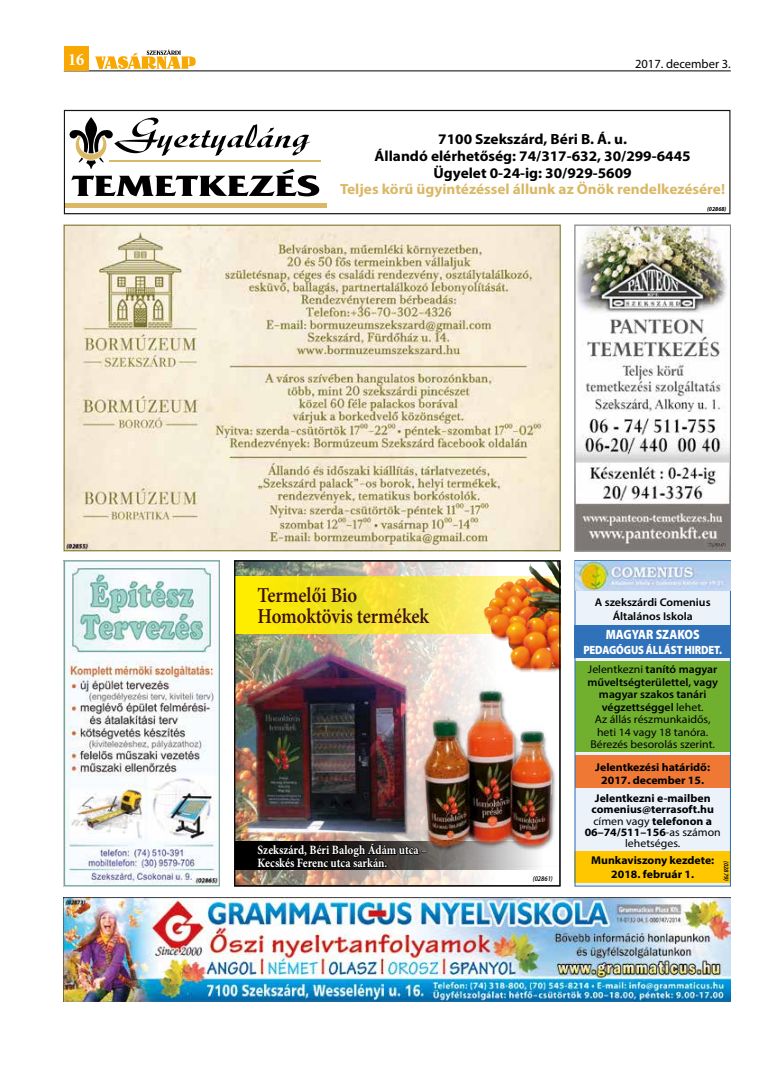
<style>
.page{position:relative;width:784px;height:1074px;background:#fff}
.page>*{position:absolute;margin:0;border:0;box-sizing:border-box;transform-origin:0 0}
.t1{font:600 21.25px/21.2px "Minion Pro";letter-spacing:-.005em;color:#3c1010;scale:.88 1}
.t2{font:700 condensed 17.5px "Minion Pro";color:#fff}
.t3{font:700 14.75px/16.6px "Myriad Pro";color:#000;text-align:center;scale:1.04 1}
.t4{font:700 14.75px "Myriad Pro";color:#dab866;scale:1.04 1}
.t5{font:900 13.5px "Myriad Pro";color:#fff;scale:.87 1}
.t6{font:700 12.75px/12.8px "Minion Pro";color:#fff;scale:.88 1}
.t7{font:12.5px "Myriad Pro";color:#000}
.t8{font:900 12px "Myriad Pro";letter-spacing:-.01em;color:#fff;scale:.87 1}
.t9{font:700 11.25px/11.2px "Myriad Pro";color:#000;text-align:center;scale:1.05 1}
.t10{font:11.25px/12.5px "Myriad Pro";color:#000;text-align:center;scale:1.05 1}
.t11{font:600 11.25px/13.8px "Myriad Pro";color:#000;text-align:center;scale:1.05 1}
.t12{font:italic 600 7.12px "Myriad Pro";color:#000;scale:.88 1}
.t13{font:italic 600 6.5px "Myriad Pro";color:#000;scale:.95 1}
.t14{font:italic 700 6.12px "Myriad Pro";color:#000;scale:.94 1}
.s1{font-weight:600}
.s2{font-weight:400}
</style>
<div class="page">
<hr style="left:64px;top:71px;width:666px;height:1px;background:#000">
<div style="left:64px;top:46px;width:25px;height:25px;background:#f8a800"></div>
<svg style="left:95px;top:50px;width:100px;height:19px"></svg>
<hr style="left:109px;top:160px;width:212px;height:2px;background:#dab866">
<svg style="left:69px;top:117px;width:250px;height:79px"></svg>
<hr style="left:64px;top:203px;width:262px;height:4px;background:#dab866">
<div style="left:64px;top:110px;width:666px;height:104px;border:1px solid #000"></div>
<img style="left:64px;top:897px;width:666px;height:104px">
<img style="left:576px;top:227px;width:152px;height:322px">
<div style="left:574px;top:225px;width:156px;height:326px;border:1px solid #878787"></div>
<img style="left:66px;top:562px;width:152px;height:322px">
<div style="left:64px;top:560px;width:156px;height:326px;border:1px solid #7ba39c"></div>
<div style="left:574px;top:560px;width:156px;height:326px;background:#ebf2fa"></div>
<div style="left:574px;top:625px;width:156px;height:33px;background:#2f72b9"></div>
<div style="left:575px;top:661px;width:155px;height:90px;background:#71b02f"></div>
<div style="left:575px;top:755px;width:155px;height:33px;background:#ef7835"></div>
<div style="left:574px;top:851px;width:156px;height:32px;background:#fec700"></div>
<div style="left:574px;top:560px;width:156px;height:326px;border:1px solid #2f72b9"></div>
<img style="left:575px;top:561px;width:154px;height:30px">
<img style="left:236px;top:562px;width:247px;height:322px">
<svg style="left:236px;top:841px;width:187px;height:29px"></svg>
<svg style="left:236px;top:576px;width:230px;height:57px;background:#f5e52a"></svg>
<div style="left:238px;top:644px;width:180px;height:202px;background:#fff;opacity:.75"></div>
<img style="left:244px;top:649px;width:167px;height:189px">
<svg style="left:256px;top:839px;width:167px;height:29px;background:#201c1a"></svg>
<div style="left:466px;top:560px;width:94px;height:129px;background:#fff;opacity:.75"></div>
<svg style="left:423px;top:867px;width:114px;height:6px"></svg>
<img style="left:418px;top:685px;width:140px;height:182px">
<div style="left:234px;top:560px;width:326px;height:326px;border:1px solid #000"></div>
<img style="left:66px;top:227px;width:492px;height:322px">
<div style="left:64px;top:225px;width:496px;height:326px;border:1px solid #72752e"></div>
<h2 class="t2" style="left:68px;top:47px;width:18px">16</h2>
<p class="t7" style="left:634px;top:56px;width:97px">2017. december 3.</p>
<h3 class="t3" style="left:374px;top:131px;width:305px">7100 Szekszárd, Béri B. Á. u.<br>Állandó elérhetőség: 74/317-632, 30/299-6445<br>Ügyelet 0-24-ig: 30/929-5609</h3>
<h3 class="t4" style="left:340px;top:180px;width:371px">Teljes körű ügyintézéssel állunk az Önök rendelkezésére!</h3>
<p class="t14" style="left:706px;top:205px;width:22px">(02868)</p>
<h1 class="t1" style="left:257px;top:584px;width:196px">Termelői Bio<br>Homoktövis termékek</h1>
<p class="t6" style="left:257px;top:843px;width:194px">Szekszárd, Béri Balogh Ádám utca –<br>Kecskés Ferenc utca sarkán.</p>
<p class="t12" style="left:532px;top:874px;width:24px">(02861)</p>
<p class="t11" style="left:594px;top:595px;width:112px">A szekszárdi Comenius<br>Általános Iskola</p>
<p class="t5" style="left:605px;top:625px;width:109px">MAGYAR SZAKOS</p>
<p class="t8" style="left:583px;top:641px;width:161px">PEDAGÓGUS ÁLLÁST HIRDET.</p>
<p class="t10" style="left:587px;top:663px;width:126px">Jelentkezni <span class="s1">tanító magyar műveltségterülettel, vagy magyar szakos tanári végzettséggel</span> lehet.<br>Az állás részmunkaidős, heti 14 vagy 18 tanóra.<br>Bérezés besorolás szerint.</p>
<p class="t9" style="left:595px;top:761px;width:111px;line-height:12.5px">Jelentkezési határidő:<br>2017. december 15.</p>
<p class="t9" style="left:584px;top:792px;width:131px">Jelentkezni e-mailben comenius@terrasoft.hu <span class="s2">címen vagy</span> telefonon a<br>06–74/511–156<span class="s2">-as számon lehetséges.</span></p>
<p class="t9" style="left:590px;top:853px;width:119px;line-height:13.8px">Munkaviszony kezdete:<br>2018. február 1.</p>
<p class="t13" style="left:730px;top:861px;width:23px;rotate:90deg">(02879)</p>
</div>
